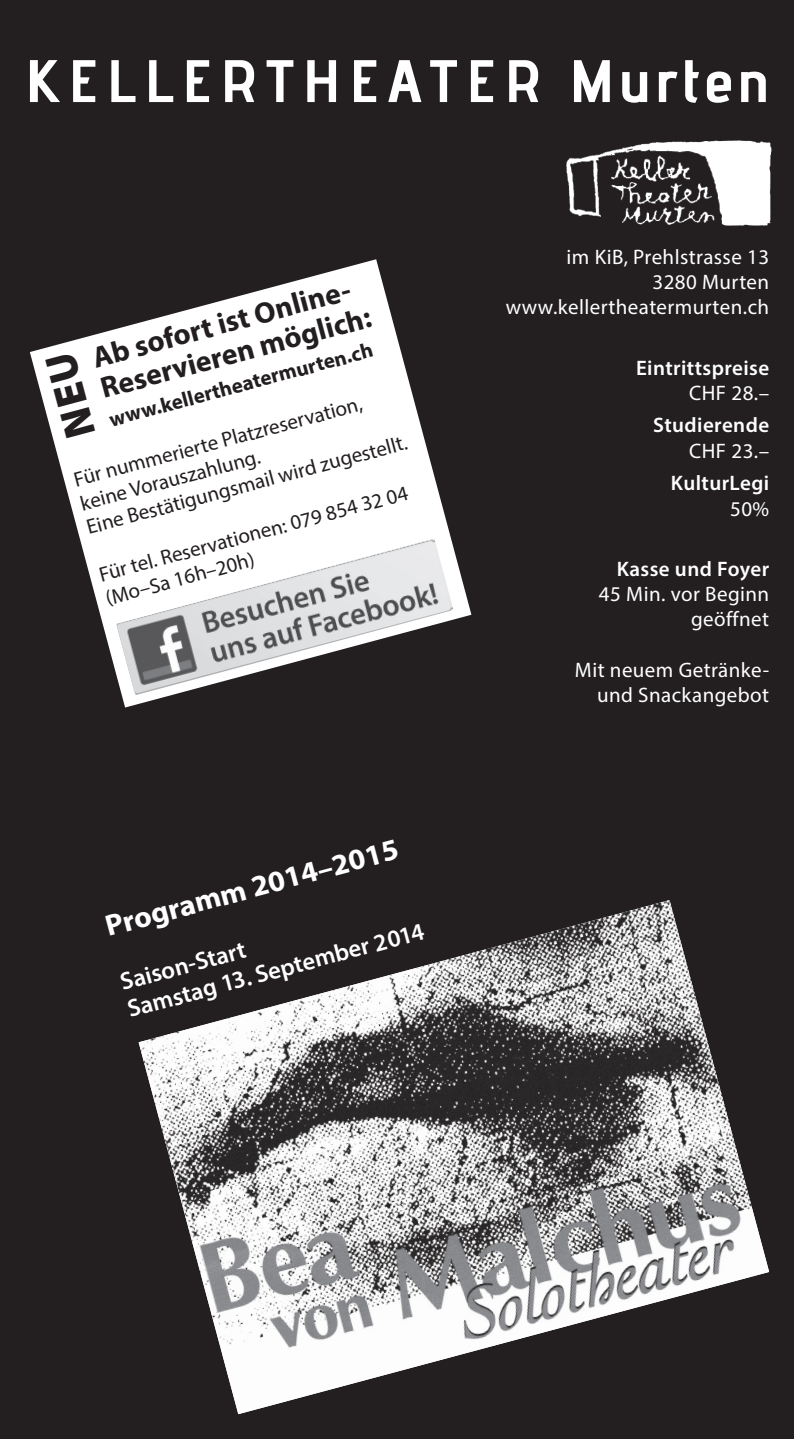
<style>
.page{position:relative;width:794px;height:1439px;background:#231f20}
.page>*{position:absolute;margin:0;border:0;box-sizing:border-box;transform-origin:0 0}
.t1{font:59.85px "advent Bd 3";letter-spacing:.115em;color:#fff;scale:1.12 1}
.t2{font:700 29.75px/31.5px "Myriad Pro";color:#231f20}
.t3{font:700 29.75px "Myriad Pro";color:#fff}
.t4{font:600 24.5px/28px "Myriad Pro";color:#fff}
.t5{font:21px/24.5px "Myriad Pro";color:#231f20}
.t6{font:21px/25.2px "Myriad Pro";letter-spacing:.02em;color:#fff;text-align:right}
.t7{font:600 21px "Myriad Pro";letter-spacing:.02em;color:#fff}
.t8{font:700 21px "Myriad Pro";color:#231f20}
</style>
<div class="page">
<img style="left:139px;top:900px;width:630px;height:514px">
<img style="left:567px;top:140px;width:204px;height:86px">
<svg style="left:30px;top:259px;width:441px;height:448px;fill:#fff"></svg>
<img style="left:116px;top:538px;width:337px;height:157px">
<div style="left:45px;top:352px;width:50px;height:86px;background:#fff"></div>
<h1 class="t1" style="left:25px;top:44px;width:666px">KELLERTHEATER Murten</h1>
<h2 class="t2" style="left:89px;top:342px;width:280px;rotate:-15deg">Ab sofort ist Online-<br>Reservieren möglich:</h2>
<p class="t8" style="left:106px;top:407px;width:273px;rotate:-15deg">www.kellertheatermurten.ch</p>
<p class="t5" style="left:71px;top:468px;width:332px;rotate:-15deg">Für nummerierte Platzreservation, keine Vorauszahlung.<br>Eine Bestätigungsmail wird zugestellt.</p>
<p class="t5" style="left:97px;top:562px;width:320px;rotate:-15deg">Für tel. Reservationen: 079 854 32 04 (Mo–Sa 16h–20h)</p>
<h2 class="t3" style="left:101px;top:908px;width:304px;rotate:-15deg">Programm 2014–2015</h2>
<p class="t4" style="left:117px;top:968px;width:308px;rotate:-15deg">Saison-Start<br>Samstag 13. September 2014</p>
<p class="t6" style="left:505px;top:244px;width:265px">im KiB, Prehlstrasse 13<br>3280 Murten www.kellertheatermurten.ch</p>
<p class="t7" style="left:636px;top:354px;width:135px">Eintrittspreise</p>
<p class="t6" style="left:689px;top:380px;width:81px">CHF 28.–</p>
<p class="t7" style="left:653px;top:412px;width:117px">Studierende</p>
<p class="t6" style="left:689px;top:438px;width:81px">CHF 23.–</p>
<p class="t7" style="left:671px;top:470px;width:100px">KulturLegi</p>
<p class="t6" style="left:730px;top:495px;width:41px">50%</p>
<p class="t7" style="left:616px;top:555px;width:154px">Kasse und Foyer</p>
<p class="t6" style="left:599px;top:581px;width:172px">45 Min. vor Beginn geöffnet</p>
<p class="t6" style="left:575px;top:657px;width:196px">Mit neuem Getränke&shy;und Snackangebot</p>
</div>
